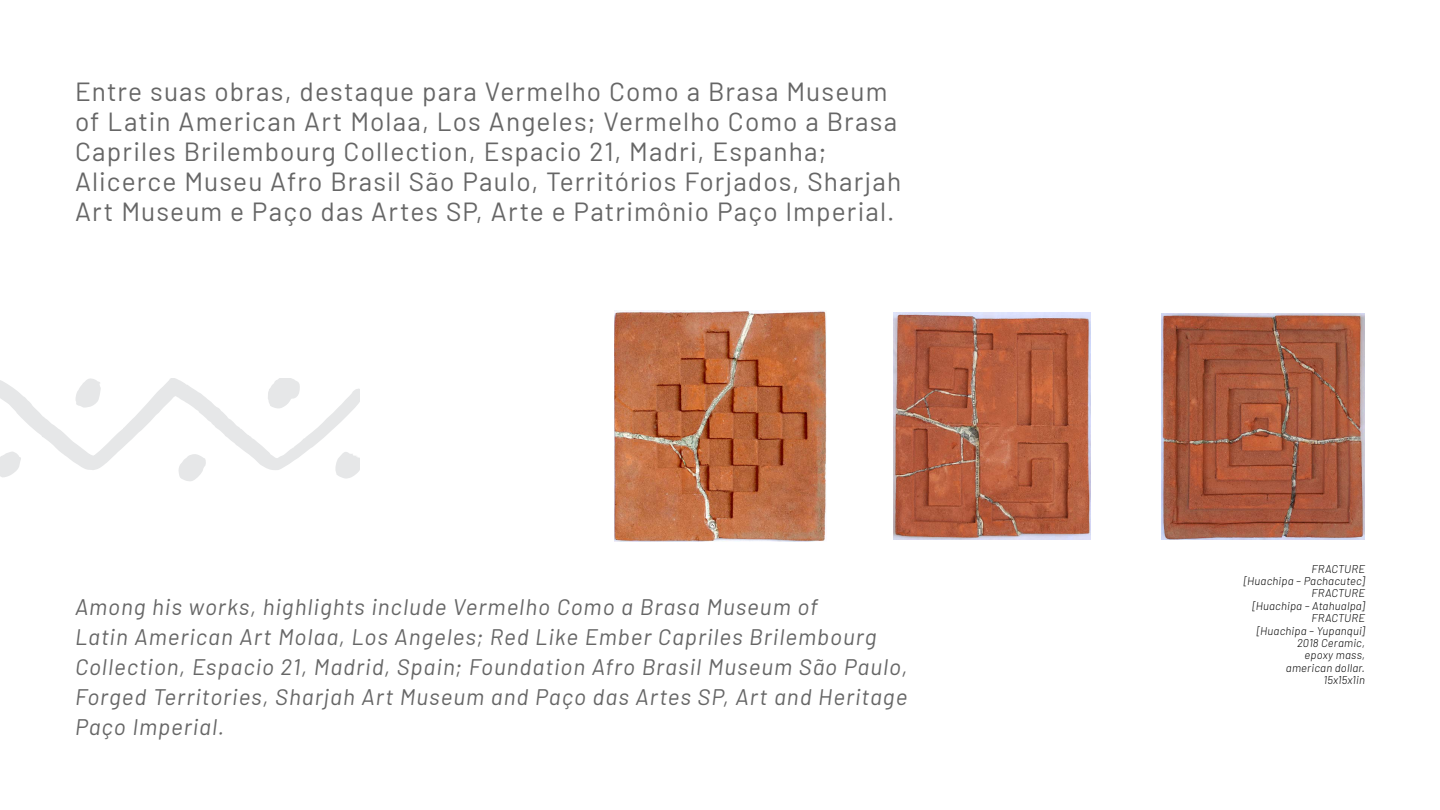
<style>
.page{position:relative;width:1440px;height:810px;background:#fff}
.page>*{position:absolute;margin:0;border:0;box-sizing:border-box;transform-origin:0 0}
.t1{font:26.25px/30px "Barlow";letter-spacing:.045em;color:#666}
.t2{font:italic 22.5px/30px "Barlow";letter-spacing:.045em;color:#666}
.t3{font:italic 300 11.25px/12.4px "Barlow";letter-spacing:.015em;color:#000;text-align:right}
</style>
<div class="page">
<svg style="left:0;top:378px;width:359px;height:103px"></svg>
<img style="left:893px;top:313px;width:197px;height:226px">
<img style="left:1161px;top:313px;width:204px;height:226px">
<img style="left:614px;top:310px;width:212px;height:232px">
<p class="t1" style="left:75px;top:75px;width:828px">Entre suas obras, destaque para Vermelho Como a Brasa Museum of Latin American Art Molaa, Los Angeles; Vermelho Como a Brasa Capriles Brilembourg Collection, Espacio 21, Madri, Espanha; Alicerce Museu Afro Brasil São Paulo, Territórios Forjados, Sharjah Art Museum e Paço das Artes SP, Arte e Patrimônio Paço Imperial.</p>
<p class="t2" style="left:75px;top:590px;width:834px">Among his works, highlights include Vermelho Como a Brasa Museum of<br>Latin American Art Molaa, Los Angeles; Red Like Ember Capriles Brilembourg Collection, Espacio 21, Madrid, Spain; Foundation Afro Brasil Museum São Paulo, Forged Territories, Sharjah Art Museum and Paço das Artes SP, Art and Heritage Paço Imperial.</p>
<p class="t3" style="left:1244px;top:562px;width:123px">FRACTURE<br>[Huachipa – Pachacutec]<br>FRACTURE<br>[Huachipa – Atahualpa]<br>FRACTURE<br>[Huachipa – Yupanqui]<br>2018 Ceramic,<br>epoxy mass,<br>american dollar.<br>15x15x1in</p>
</div>
